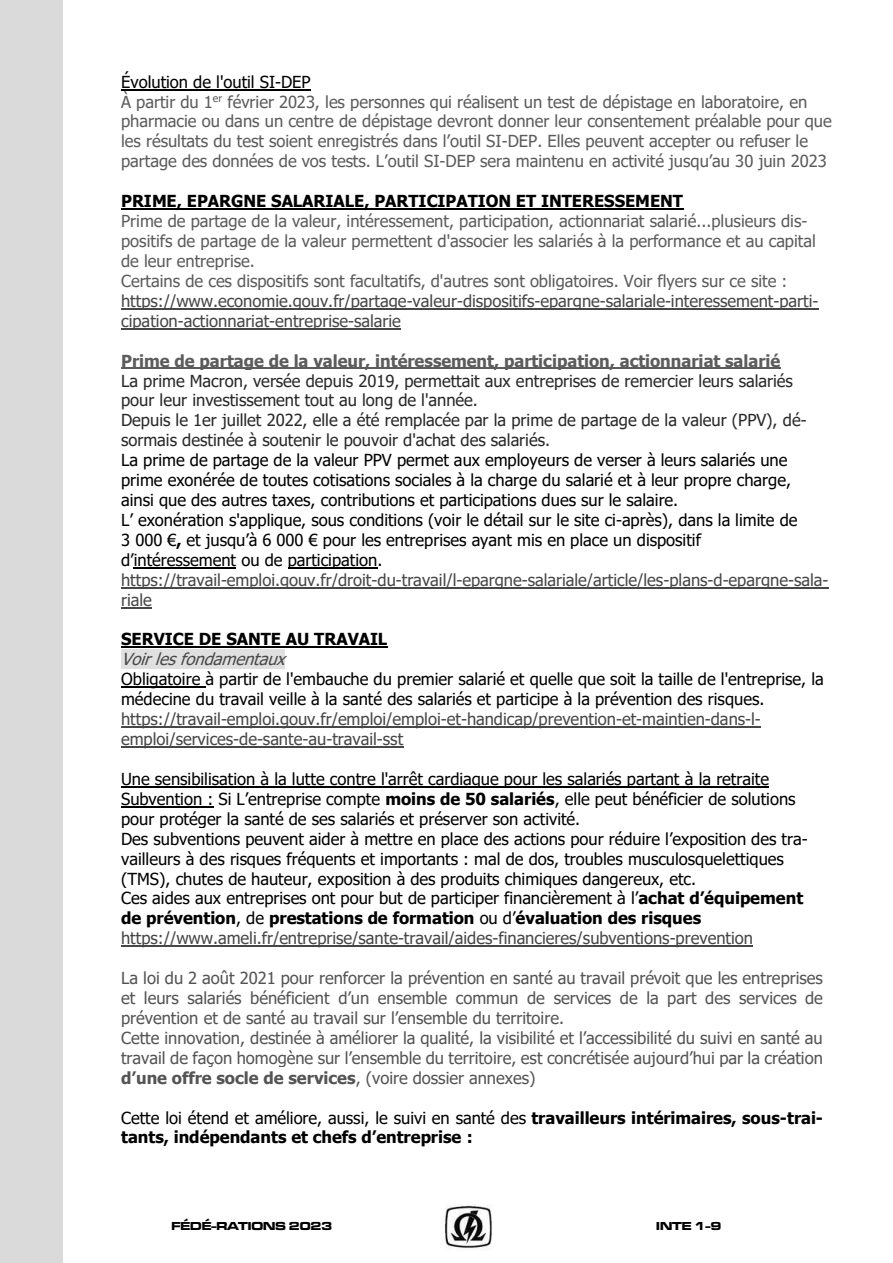
<style>
.page{position:relative;width:893px;height:1263px;background:#fff}
.page>*{position:absolute;margin:0;border:0;box-sizing:border-box;transform-origin:0 0}
.t1{font:16.5px/20px "Tahoma";color:#000}
.t2{font:16.5px/20px "Tahoma";color:#5c5c5c}
.t3{font:16.5px/20px "Tahoma";color:#545454}
.t4{font:16.5px/20px "Tahoma";color:#474747}
.t5{font:16.5px/20px "Tahoma";color:#292929}
.t6{font:700 16.5px/19.8px "Tahoma";color:#000}
.t7{font:700 16.5px "Tahoma";color:#5c5c5c}
.t8{font:italic 16.5px "Tahoma";color:#494949}
.t9{font:12px "Microgramma D Bold Exte";color:#000}
.s1{color:#000}
.s2{font-weight:700}
.s3{color:#474747}
.s4{font-weight:400}
</style>
<div class="page">
<hr style="left:121px;top:89px;width:190px;height:1px;background:#000">
<hr style="left:121px;top:208px;width:562px;height:2px;background:#000">
<hr style="left:121px;top:308px;width:698px;height:1px;background:#474747">
<hr style="left:121px;top:328px;width:280px;height:1px;background:#474747">
<hr style="left:121px;top:368px;width:659px;height:1px;background:#5c5c5c">
<hr style="left:134px;top:567px;width:102px;height:1px;background:#000">
<hr style="left:288px;top:567px;width:89px;height:1px;background:#000">
<hr style="left:121px;top:587px;width:707px;height:1px;background:#474747">
<hr style="left:121px;top:607px;width:31px;height:1px;background:#474747">
<hr style="left:121px;top:646px;width:267px;height:2px;background:#000">
<div style="left:121px;top:649px;width:163px;height:20px;background:#e0e0e0"></div>
<hr style="left:121px;top:687px;width:85px;height:1px;background:#000">
<hr style="left:121px;top:727px;width:640px;height:1px;background:#474747">
<hr style="left:121px;top:746px;width:282px;height:1px;background:#474747">
<hr style="left:121px;top:786px;width:648px;height:1px;background:#000">
<hr style="left:121px;top:806px;width:92px;height:1px;background:#000">
<hr style="left:121px;top:946px;width:632px;height:1px;background:#474747">
<div style="left:0;top:0;width:63px;height:1263px;background:#dadada"></div>
<img style="left:444px;top:1205px;width:48px;height:45px">
<p class="t2" style="left:121px;top:73px;width:712px"><span class="s1">Évolution de l'outil SI-DEP<br></span>À partir du 1<sup>er</sup> février 2023, les personnes qui réalisent un test de dépistage en laboratoire, en pharmacie ou dans un centre de dépistage devront donner leur consentement préalable pour que les résultats du test soient enregistrés dans l’outil SI-DEP. Elles peuvent accepter ou refuser le partage des données de vos tests. L’outil SI-DEP sera maintenu en activité jusqu’au 30 juin 2023</p>
<p class="t6" style="left:121px;top:192px;width:563px">PRIME, EPARGNE SALARIALE, PARTICIPATION ET INTERESSEMENT</p>
<p class="t2" style="left:121px;top:212px;width:696px">Prime de partage de la valeur, intéressement, participation, actionnariat salarié...plusieurs dis&shy;positifs de partage de la valeur permettent d'associer les salariés à la performance et au capital de leur entreprise.<br>Certains de ces dispositifs sont facultatifs, d'autres sont obligatoires. Voir flyers sur ce site :</p>
<p class="t4" style="left:121px;top:292px;width:699px">https://www.economie.gouv.fr/partage-valeur-dispositifs-epargne-salariale-interessement-parti&shy;cipation-actionnariat-entreprise-salarie</p>
<p class="t7" style="left:121px;top:349px;width:661px">Prime de partage de la valeur, intéressement, participation, actionnariat salarié</p>
<p class="t5" style="left:121px;top:371px;width:687px">La prime Macron, versée depuis 2019, permettait aux entreprises de remercier leurs salariés pour leur investissement tout au long de l'année.<br>Depuis le 1er juillet 2022, elle a été remplacée par la prime de partage de la valeur (PPV), dé&shy;sormais destinée à soutenir le pouvoir d'achat des salariés.</p>
<p class="t1" style="left:121px;top:451px;width:678px">La prime de partage de la valeur PPV permet aux employeurs de verser à leurs salariés une prime exonérée de toutes cotisations sociales à la charge du salarié et à leur propre charge, ainsi que des autres taxes, contributions et participations dues sur le salaire.<br>L’ exonération s'applique, sous conditions (voir le détail sur le site ci-après), dans la limite de 3 000 €<span class="s2">,</span> et jusqu’à 6 000 € pour les entreprises ayant mis en place un dispositif d’intéressement ou de participation.</p>
<p class="t4" style="left:121px;top:571px;width:709px">https://travail-emploi.gouv.fr/droit-du-travail/l-epargne-salariale/article/les-plans-d-epargne-sala&shy;riale</p>
<p class="t6" style="left:121px;top:630px;width:268px">SERVICE DE SANTE AU TRAVAIL</p>
<p class="t8" style="left:121px;top:648px;width:173px">Voirlesfondamentaux</p>
<p class="t1" style="left:121px;top:670px;width:704px">Obligatoire à partir de l'embauche du premier salarié et quelle que soit la taille de l'entreprise, la médecine du travail veille à la santé des salariés et participe à la prévention des risques.</p>
<p class="t4" style="left:121px;top:710px;width:641px">https://travail-emploi.gouv.fr/emploi/emploi-et-handicap/prevention-et-maintien-dans-l&shy;emploi/services-de-sante-au-travail-sst</p>
<p class="t1" style="left:121px;top:770px;width:688px">Une sensibilisation à la lutte contre l'arrêt cardiaque pour les salariés partant à la retraite Subvention : Si L’entreprise compte <span class="s2">moins de 50 salariés</span>, elle peut bénéficier de solutions pour protéger la santé de ses salariés et préserver son activité.<br>Des subventions peuvent aider à mettre en place des actions pour réduire l’exposition des tra&shy;vailleurs à des risques fréquents et importants : mal de dos, troubles musculosquelettiques (TMS), chutes de hauteur, exposition à des produits chimiques dangereux, etc.<br>Ces aides aux entreprises ont pour but de participer financièrement à l’<span class="s2">achat d’équipement de prévention</span>, de <span class="s2">prestations de formation</span> ou d’<span class="s2">évaluation des risques </span><span class="s3">https://www.ameli.fr/entreprise/sante-travail/aides-financieres/subventions-prevention</span></p>
<p class="t3" style="left:121px;top:969px;width:703px">La loi du 2 août 2021 pour renforcer la prévention en santé au travail prévoit que les entreprises et leurs salariés bénéficient d’un ensemble commun de services de la part des services de prévention et de santé au travail sur l’ensemble du territoire.<br>Cette innovation, destinée à améliorer la qualité, la visibilité et l’accessibilité du suivi en santé au travail de façon homogène sur l’ensemble du territoire, est concrétisée aujourd’hui par la création <span class="s2">d’une offre socle de services</span>, (voire dossier annexes)</p>
<p class="t6" style="left:121px;top:1108px;width:703px"><span class="s4">Cette loi étend et améliore, aussi, le suivi en santé des</span> travailleurs intérimaires, sous-trai&shy;tants, indépendants et chefs d’entreprise :</p>
<p class="t9" style="left:172px;top:1218px;width:162px">FÉDÉ-RATIONS 2023</p>
<p class="t9" style="left:656px;top:1218px;width:67px">INTE 1-9</p>
</div>
